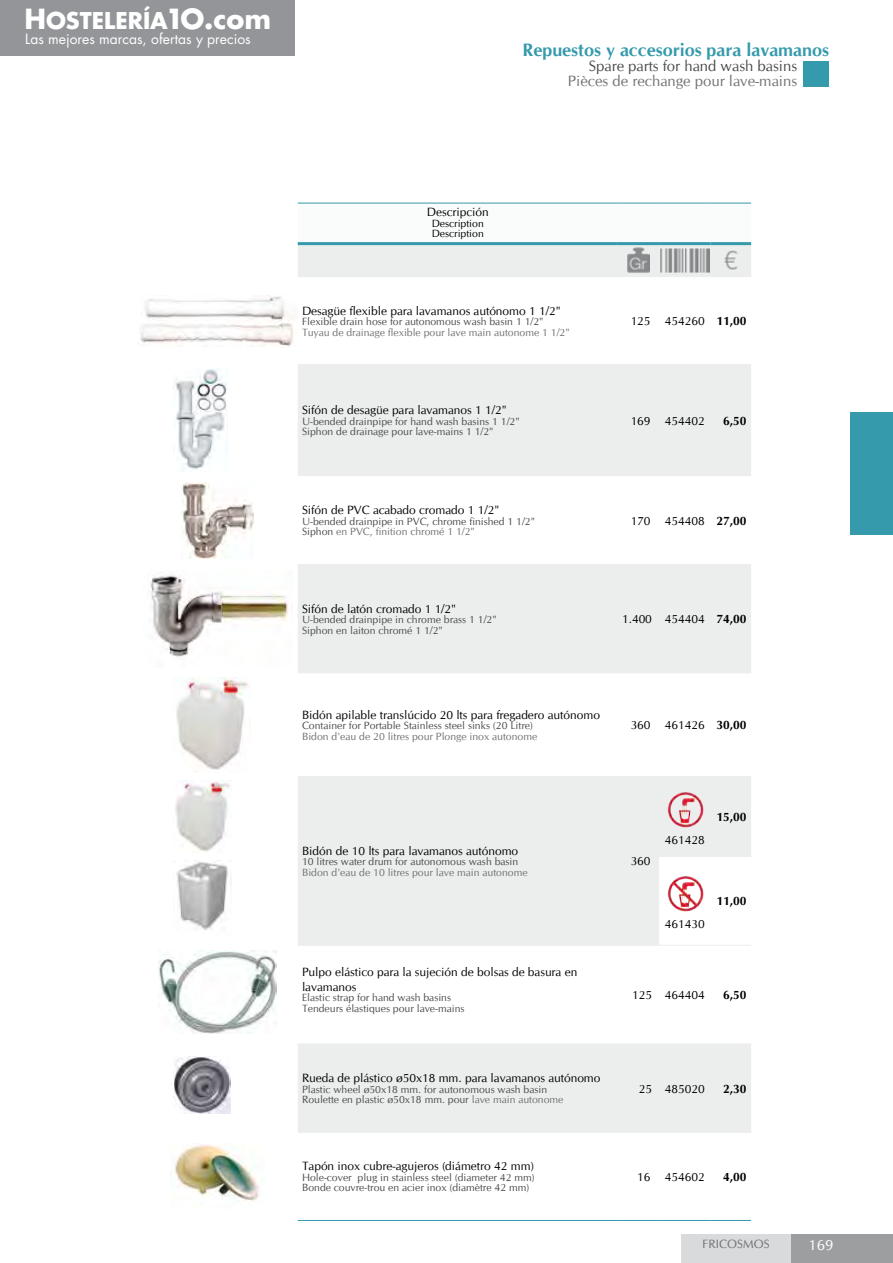
<style>
.page{position:relative;width:893px;height:1263px;background:#fff}
.page>*{position:absolute;margin:0;border:0;box-sizing:border-box;transform-origin:0 0}
.t1{font:700 22.5px "Futura Std";color:#fff}
.t2{font:700 18px "CG Omega";color:#349aac}
.t3{font:15px "CG Omega";color:#707172}
.t4{font:15px "CG Omega";color:#4b4b4d}
.t5{font:15px "CG Omega";color:#fff}
.t6{font:13.8px "Futura Std";color:#fff}
.t7{font:12px/14.4px "CG Omega";color:#000}
.t8{font:700 12px "CG Omega";color:#000}
.t9{font:12px "CG Omega";color:#707172}
.t10{font:10.5px/10.5px "CG Omega";color:#4b4b4d}
.t11{font:10.5px "CG Omega";color:#707172}
.t12{font:10.5px/10.5px "CG Omega";color:#000}
.s1{font-size:27px}
.s2{font-weight:700}
.s3{color:#707172}
</style>
<div class="page">
<div style="left:681px;top:1234px;width:110px;height:29px;background:#d9dadb"></div>
<div style="left:791px;top:1234px;width:102px;height:29px;background:#9c9e9f"></div>
<div style="left:804px;top:62px;width:25px;height:25px;background:#349aac"></div>
<svg style="left:298px;top:245px;width:453px;height:887px;fill:#eceded"></svg>
<hr style="left:618px;top:203px;width:41px;height:1px;background:#349aac">
<hr style="left:659px;top:203px;width:52px;height:1px;background:#349aac">
<hr style="left:711px;top:203px;width:40px;height:1px;background:#349aac">
<hr style="left:298px;top:203px;width:320px;height:1px;background:#349aac">
<hr style="left:298px;top:1043px;width:320px;height:1px;background:#eceded">
<hr style="left:618px;top:1043px;width:41px;height:1px;background:#eceded">
<hr style="left:659px;top:1043px;width:52px;height:1px;background:#eceded">
<hr style="left:711px;top:1043px;width:40px;height:1px;background:#eceded">
<hr style="left:298px;top:1132px;width:320px;height:1px;background:#eceded">
<hr style="left:298px;top:945px;width:320px;height:1px;background:#eceded">
<hr style="left:618px;top:945px;width:41px;height:1px;background:#eceded">
<hr style="left:659px;top:856px;width:52px;height:1px;background:#eceded">
<hr style="left:659px;top:945px;width:52px;height:1px;background:#eceded">
<hr style="left:711px;top:856px;width:40px;height:1px;background:#eceded">
<hr style="left:711px;top:945px;width:40px;height:1px;background:#eceded">
<hr style="left:298px;top:276px;width:320px;height:1px;background:#eceded">
<hr style="left:618px;top:276px;width:41px;height:1px;background:#eceded">
<hr style="left:659px;top:276px;width:52px;height:1px;background:#eceded">
<hr style="left:711px;top:276px;width:40px;height:1px;background:#eceded">
<hr style="left:298px;top:364px;width:320px;height:1px;background:#eceded">
<hr style="left:618px;top:364px;width:41px;height:1px;background:#eceded">
<hr style="left:659px;top:364px;width:52px;height:1px;background:#eceded">
<hr style="left:711px;top:364px;width:40px;height:1px;background:#eceded">
<hr style="left:298px;top:475px;width:320px;height:1px;background:#eceded">
<hr style="left:618px;top:475px;width:41px;height:1px;background:#eceded">
<hr style="left:659px;top:475px;width:52px;height:1px;background:#eceded">
<hr style="left:711px;top:475px;width:40px;height:1px;background:#eceded">
<hr style="left:298px;top:564px;width:320px;height:1px;background:#eceded">
<hr style="left:618px;top:564px;width:41px;height:1px;background:#eceded">
<hr style="left:659px;top:564px;width:52px;height:1px;background:#eceded">
<hr style="left:711px;top:564px;width:40px;height:1px;background:#eceded">
<hr style="left:298px;top:672px;width:320px;height:1px;background:#eceded">
<hr style="left:618px;top:672px;width:41px;height:1px;background:#eceded">
<hr style="left:659px;top:672px;width:52px;height:1px;background:#eceded">
<hr style="left:711px;top:672px;width:40px;height:1px;background:#eceded">
<hr style="left:298px;top:776px;width:320px;height:1px;background:#eceded">
<hr style="left:618px;top:776px;width:41px;height:1px;background:#eceded">
<hr style="left:659px;top:776px;width:52px;height:1px;background:#eceded">
<hr style="left:711px;top:776px;width:40px;height:1px;background:#eceded">
<hr style="left:618px;top:1132px;width:41px;height:1px;background:#eceded">
<hr style="left:659px;top:1132px;width:52px;height:1px;background:#eceded">
<hr style="left:711px;top:1132px;width:40px;height:1px;background:#eceded">
<hr style="left:298px;top:1220px;width:320px;height:1px;background:#349aac">
<hr style="left:618px;top:1220px;width:41px;height:1px;background:#349aac">
<hr style="left:659px;top:1220px;width:52px;height:1px;background:#349aac">
<hr style="left:711px;top:1220px;width:40px;height:1px;background:#349aac">
<hr style="left:298px;top:242px;width:320px;height:3px;background:#349aac">
<hr style="left:618px;top:242px;width:41px;height:3px;background:#349aac">
<hr style="left:659px;top:242px;width:52px;height:3px;background:#349aac">
<hr style="left:711px;top:242px;width:40px;height:3px;background:#349aac">
<img style="left:628px;top:248px;width:21px;height:24px">
<img style="left:660px;top:248px;width:49px;height:24px">
<img style="left:723px;top:250px;width:16px;height:21px">
<img style="left:140px;top:295px;width:154px;height:51px">
<img style="left:173px;top:369px;width:55px;height:101px">
<img style="left:181px;top:482px;width:73px;height:76px">
<img style="left:150px;top:572px;width:138px;height:85px">
<img style="left:176px;top:677px;width:72px;height:93px">
<img style="left:175px;top:781px;width:56px;height:71px">
<img style="left:663px;top:789px;width:43px;height:40px">
<img style="left:176px;top:861px;width:52px;height:69px">
<img style="left:663px;top:873px;width:43px;height:41px">
<img style="left:158px;top:950px;width:119px;height:83px">
<img style="left:173px;top:1056px;width:58px;height:57px">
<img style="left:173px;top:1145px;width:86px;height:57px">
<div style="left:850px;top:412px;width:43px;height:123px;background:#349aac"></div>
<div style="left:0;top:0;width:294px;height:55px;background:#939598"></div>
<h1 class="t1" style="left:24px;top:8px;width:248px"><span class="s1">H</span>OSTELERÍA<span class="s1">1O.com</span></h1>
<h3 class="t6" style="left:25px;top:32px;width:227px">Las mejores marcas, ofertas y precios</h3>
<h2 class="t2" style="left:522px;top:38px;width:308px">Repuestos y accesorios para lavamanos</h2>
<h3 class="t4" style="left:589px;top:57px;width:210px">Spare parts for hand wash basins</h3>
<h3 class="t3" style="left:568px;top:72px;width:231px">Pièces de rechange pour lave-mains</h3>
<p class="t7" style="left:427px;top:205px;width:63px">Descripción</p>
<p class="t12" style="left:432px;top:218px;width:54px">Description<br>Description</p>
<p class="t7" style="left:302px;top:303px;width:260px">Desagüe flexible para lavamanos autónomo 1 1/2"</p>
<p class="t10" style="left:302px;top:316px;width:243px">Flexible drain hose for autonomous wash basin 1 1/2"</p>
<p class="t11" style="left:302px;top:326px;width:269px">Tuyau de drainage flexible pour lave main autonome 1 1/2"</p>
<p class="t7" style="left:631px;top:314px;width:117px">125 454260 <span class="s2">11,00</span></p>
<p class="t7" style="left:302px;top:403px;width:206px">Sifón de desagüe para lavamanos 1 1/2"</p>
<p class="t10" style="left:302px;top:416px;width:219px">U-bended drainpipe for hand wash basins 1 1/2"<br>Siphon de drainage pour lave-mains 1 1/2"</p>
<p class="t7" style="left:631px;top:413px;width:76px">169 454402</p>
<p class="t8" style="left:723px;top:413px;width:25px">6,50</p>
<p class="t7" style="left:302px;top:503px;width:199px">Sifón de PVC acabado cromado 1 1/2"</p>
<p class="t10" style="left:302px;top:516px;width:234px">U-bended drainpipe in PVC, chrome finished 1 1/2"<br>Siphon <span class="s3">en PVC, finition chromé 1 1/2"</span></p>
<p class="t7" style="left:631px;top:513px;width:117px">170 454408 <span class="s2">27,00</span></p>
<p class="t7" style="left:302px;top:601px;width:156px">Sifón de latón cromado 1 1/2"</p>
<p class="t10" style="left:302px;top:614px;width:196px">U-bended drainpipe in chrome brass 1 1/2"<br>Siphon en laiton chromé 1 1/2"</p>
<p class="t7" style="left:622px;top:612px;width:126px">1.400 454404 <span class="s2">74,00</span></p>
<p class="t7" style="left:302px;top:707px;width:300px">Bidón apilable translúcido 20 lts para fregadero autónomo</p>
<p class="t10" style="left:302px;top:720px;width:233px">Container for Portable Stainless steel sinks (20 Litre)</p>
<p class="t11" style="left:302px;top:730px;width:237px">Bidon d'eau de 20 litres pour Plonge inox autonome</p>
<p class="t7" style="left:302px;top:844px;width:218px">Bidón de 10 lts para lavamanos autónomo</p>
<p class="t10" style="left:302px;top:857px;width:218px">10 litres water drum for autonomous wash basin</p>
<p class="t11" style="left:302px;top:866px;width:227px">Bidon d'eau de 10 litres pour lave main autonome</p>
<p class="t7" style="left:631px;top:718px;width:117px">360 461426 <span class="s2">30,00</span></p>
<p class="t7" style="left:631px;top:854px;width:21px">360</p>
<p class="t7" style="left:665px;top:833px;width:41px">461428</p>
<p class="t8" style="left:717px;top:809px;width:31px">15,00</p>
<p class="t7" style="left:665px;top:917px;width:41px">461430</p>
<p class="t8" style="left:717px;top:894px;width:31px">11,00</p>
<p class="t7" style="left:302px;top:965px;width:277px">Pulpo elástico para la sujeción de bolsas de basura en lavamanos</p>
<p class="t10" style="left:302px;top:992px;width:164px">Elastic strap for hand wash basins<br>Tendeurs élastiques pour lave-mains</p>
<p class="t7" style="left:632px;top:988px;width:74px">125 464404</p>
<p class="t8" style="left:723px;top:987px;width:25px">6,50</p>
<p class="t7" style="left:302px;top:1071px;width:300px">Rueda de plástico ø50x18 mm. para lavamanos autónomo</p>
<p class="t10" style="left:302px;top:1084px;width:263px">Plastic wheel ø50x18 mm. for autonomous wash basin<br>Roulette en plastic ø50x18 mm. pour <span class="s3">lave main autonome</span></p>
<p class="t7" style="left:639px;top:1081px;width:67px">25 485020</p>
<p class="t8" style="left:723px;top:1081px;width:25px">2,30</p>
<p class="t7" style="left:302px;top:1159px;width:233px">Tapón inox cubre-agujeros (diámetro 42 mm)</p>
<p class="t10" style="left:302px;top:1172px;width:234px">Hole-cover plug in stainless steel (diameter 42 mm)<br>Bonde couvre-trou en acier inox (diamètre 42 mm)</p>
<p class="t7" style="left:637px;top:1170px;width:69px">16 454602</p>
<p class="t8" style="left:723px;top:1169px;width:25px">4,00</p>
<p class="t9" style="left:703px;top:1237px;width:69px">FRICOSMOS</p>
<h3 class="t5" style="left:808px;top:1236px;width:26px">169</h3>
</div>
